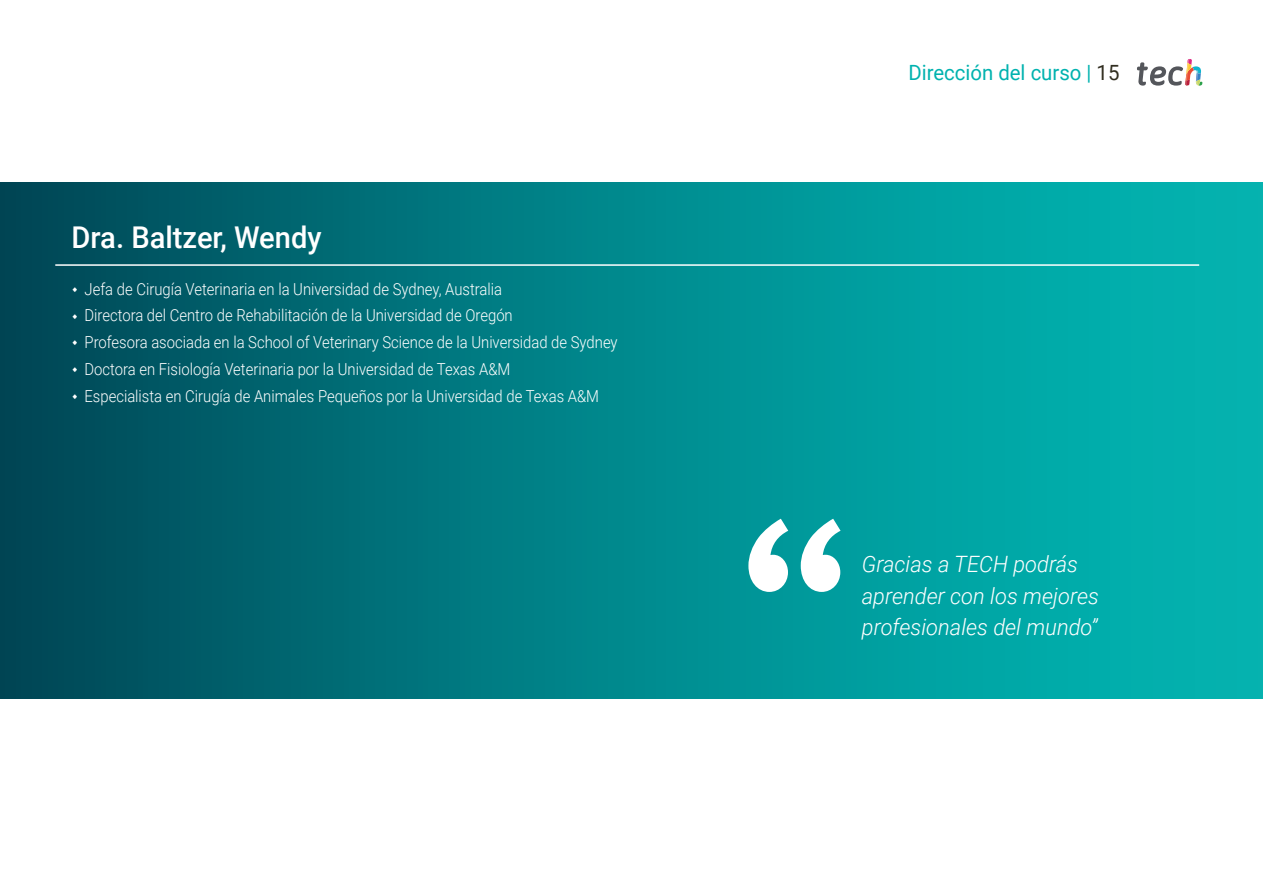
<style>
.page{position:relative;width:1263px;height:893px;background:#fff}
.page>*{position:absolute;margin:0;border:0;box-sizing:border-box;transform-origin:0 0}
.t1{font:500 30px "Roboto";color:#fff}
.t2{font:italic 300 22.5px/31.5px "Roboto";color:#fff}
.t3{font:21px "Roboto";color:#00b2af}
.t4{font:300 16.5px/26.7px "Roboto";color:#fff;scale:.9 1}
.s1{color:#312e20}
</style>
<div class="page">
<div style="left:0;top:182px;width:1263px;height:516px;background:linear-gradient(to right,#004c5a,#02bfba)"></div>
<svg style="left:748px;top:519px;width:92px;height:73px"></svg>
<hr style="left:55px;top:264px;width:1144px;height:2px;background:#fff">
<svg style="left:1137px;top:59px;width:65px;height:27px"></svg>
<svg style="left:73px;top:287px;width:4px;height:5px"></svg>
<svg style="left:73px;top:314px;width:4px;height:5px"></svg>
<svg style="left:73px;top:340px;width:4px;height:5px"></svg>
<svg style="left:73px;top:367px;width:4px;height:5px"></svg>
<svg style="left:73px;top:394px;width:4px;height:5px"></svg>
<h1 class="t1" style="left:71px;top:216px;width:252px">Dra. Baltzer, Wendy</h1>
<p class="t4" style="left:85px;top:275px;width:594px">Jefa de Cirugía Veterinaria en la Universidad de Sydney, Australia<br>Directora del Centro de Rehabilitación de la Universidad de Oregón<br>Profesora asociada en la School of Veterinary Science de la Universidad de Sydney Doctora en Fisiología Veterinaria por la Universidad de Texas A&amp;M<br>Especialista en Cirugía de Animales Pequeños por la Universidad de Texas A&amp;M</p>
<p class="t3" style="left:908px;top:57px;width:213px">Dirección del curso | <span class="s1">15</span></p>
<h2 class="t2" style="left:862px;top:548px;width:239px">Gracias a TECH podrás aprender con los mejores profesionales del mundo”</h2>
</div>
